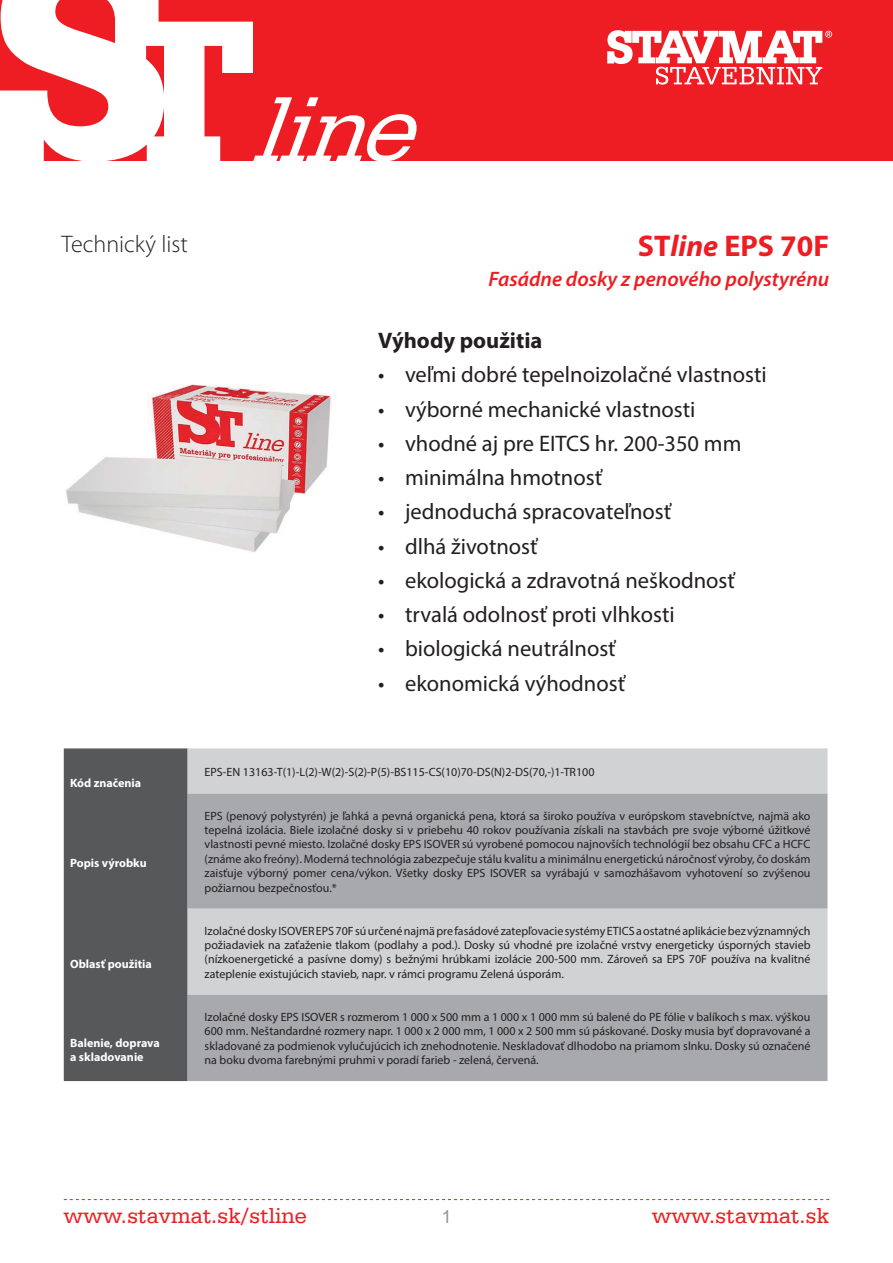
<style>
.page{position:relative;width:893px;height:1263px;background:#fff}
.page>*{position:absolute;margin:0;border:0;box-sizing:border-box;transform-origin:0 0}
.t1{font:700 30px "Myriad Pro";color:#ee1d23}
.t2{font:300 24px "Myriad Pro";color:#231f20}
.t3{font:22.8px "Serifa TL";color:#ee1d23}
.t4{font:22.5px "Myriad Pro";color:#231f20}
.t5{font:700 22.5px "Myriad Pro";color:#231f20}
.t6{font:italic 600 21px "Myriad Pro";color:#ee1d23}
.t7{font:18px "Arial";color:#939598}
.t8{font:12px/14.4px "Myriad Pro";color:#231f20;text-align:justify}
.t9{font:700 12px/14.4px "Myriad Pro";color:#fff}
.s1{font-style:italic}
</style>
<div class="page">
<div style="left:0;top:0;width:893px;height:160px;background:#ee1d23"></div>
<svg style="left:607px;top:30px;width:225px;height:55px"></svg>
<svg style="left:64px;top:1199px;width:765px;height:1px"></svg>
<svg style="left:0;top:0;width:417px;height:161px"></svg>
<img style="left:66px;top:384px;width:270px;height:168px">
<div style="left:64px;top:748px;width:124px;height:333px;background:#57585a"></div>
<div style="left:188px;top:748px;width:639px;height:45px;background:#d1d2d4"></div>
<svg style="left:188px;top:793px;width:639px;height:288px;background:#b4b5b8"></svg>
<h2 class="t2" style="left:62px;top:229px;width:128px">Technický list</h2>
<h1 class="t1" style="left:638px;top:226px;width:193px">ST<span class="s1">line</span> EPS 70F</h1>
<h3 class="t6" style="left:488px;top:265px;width:342px">Fasádne dosky z penového polystyrénu</h3>
<h3 class="t5" style="left:378px;top:326px;width:166px">Výhody použitia</h3>
<h3 class="t4" style="left:378px;top:361px;width:390px">• veľmi dobré tepelnoizolačné vlastnosti</h3>
<h3 class="t4" style="left:378px;top:395px;width:319px">• výborné mechanické vlastnosti</h3>
<h3 class="t4" style="left:378px;top:429px;width:365px">• vhodné aj pre EITCS hr. 200-350 mm</h3>
<h3 class="t4" style="left:378px;top:464px;width:226px">• minimálna hmotnosť</h3>
<h3 class="t4" style="left:378px;top:498px;width:295px">• jednoduchá spracovateľnosť</h3>
<h3 class="t4" style="left:378px;top:532px;width:161px">• dlhá životnosť</h3>
<h3 class="t4" style="left:378px;top:566px;width:359px">• ekologická a zdravotná neškodnosť</h3>
<h3 class="t4" style="left:378px;top:601px;width:298px">• trvalá odolnosť proti vlhkosti</h3>
<h3 class="t4" style="left:378px;top:635px;width:239px">• biologická neutrálnosť</h3>
<h3 class="t4" style="left:378px;top:669px;width:249px">• ekonomická výhodnosť</h3>
<p class="t9" style="left:70px;top:775px;width:72px">Kód značenia</p>
<p class="t9" style="left:70px;top:856px;width:78px">Popis výrobku</p>
<p class="t9" style="left:70px;top:956px;width:83px">Oblasť použitia</p>
<p class="t9" style="left:70px;top:1035px;width:91px">Balenie, doprava a skladovanie</p>
<p class="t8" style="left:205px;top:764px;width:391px">EPS-EN 13163-T(1)-L(2)-W(2)-S(2)-P(5)-BS115-CS(10)70-DS(N)2-DS(70,-)1-TR100</p>
<p class="t8" style="left:205px;top:808px;width:607px">EPS (penový polystyrén) je ľahká a pevná organická pena, ktorá sa široko používa v európskom stavebníctve, najmä ako tepelná izolácia. Biele izolačné dosky si v priebehu 40 rokov používania získali na stavbách pre svoje výborné úžitkové vlastnosti pevné miesto. Izolačné dosky EPS ISOVER sú vyrobené pomocou najnovších technológií bez obsahu CFC a HCFC (známe ako freóny). Moderná technológia zabezpečuje stálu kvalitu a minimálnu energetickú náročnosť výroby, čo doskám zaisťuje výborný pomer cena/výkon. Všetky dosky EPS ISOVER sa vyrábajú v samozhášavom vyhotovení so zvýšenou požiarnou bezpečnosťou.*</p>
<p class="t8" style="left:205px;top:923px;width:607px">Izolačné dosky ISOVER EPS 70F sú určené najmä pre fasádové zatepľovacie systémy ETICS a ostatné aplikácie bez významných požiadaviek na zaťaženie tlakom (podlahy a pod.). Dosky sú vhodné pre izolačné vrstvy energeticky úsporných stavieb (nízkoenergetické a pasívne domy) s bežnými hrúbkami izolácie 200-500 mm. Zároveň sa EPS 70F používa na kvalitné zateplenie existujúcich stavieb, napr. v rámci programu Zelená úsporám.</p>
<p class="t8" style="left:205px;top:1009px;width:607px">Izolačné dosky EPS ISOVER s rozmerom 1 000 x 500 mm a 1 000 x 1 000 mm sú balené do PE fólie v balíkoch s max. výškou 600 mm. Neštandardné rozmery napr. 1 000 x 2 000 mm, 1 000 x 2 500 mm sú páskované. Dosky musia byť dopravované a skladované za podmienok vylučujúcich ich znehodnotenie. Neskladovať dlhodobo na priamom slnku. Dosky sú označené na boku dvoma farebnými pruhmi v poradí farieb - zelená, červená.</p>
<h3 class="t3" style="left:63px;top:1201px;width:245px">www.stavmat.sk/stline</h3>
<h3 class="t7" style="left:441px;top:1204px;width:12px">1</h3>
<h3 class="t3" style="left:652px;top:1201px;width:179px">www.stavmat.sk</h3>
</div>
